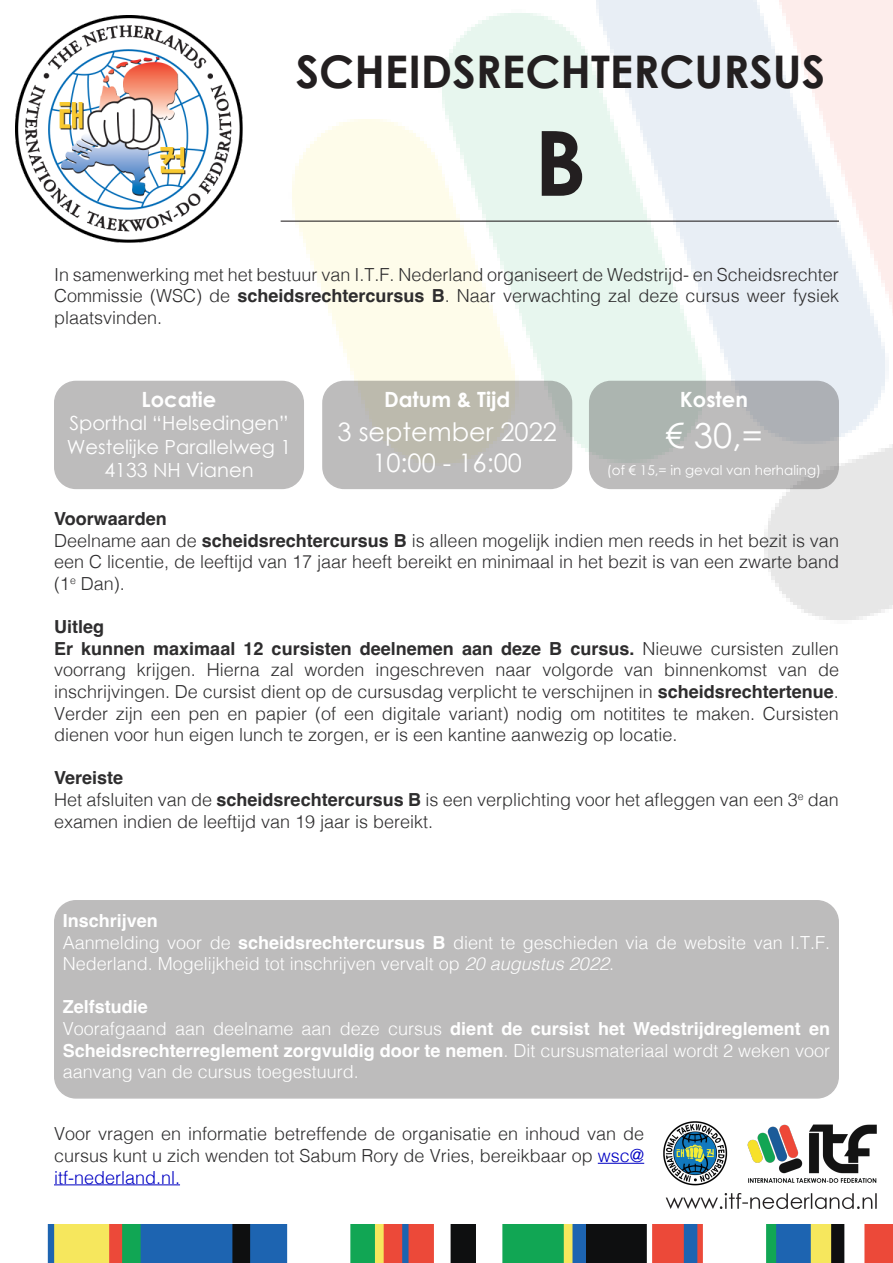
<style>
.page{position:relative;width:893px;height:1263px;background:#fff}
.page>*{position:absolute;margin:0;border:0;box-sizing:border-box;transform-origin:0 0}
.t1{font:700 90px "Century Gothic";color:#231f20}
.t2{font:700 45px "Century Gothic";color:#231f20}
.t3{font:34.5px "Century Gothic";color:#fff}
.t4{font:25.5px "Century Gothic";color:#fff}
.t5{font:700 21px "Century Gothic";color:#fff}
.t6{font:19.5px/23.4px "Century Gothic";color:#fff;text-align:center}
.Heading_1_2{font:300 18px/21.6px "Helvetica";color:#2e2d2e;text-align:justify}
.Heading_1_2-2{font:300 18px/21.6px "Helvetica";color:#fff}
.Heading_1_2-3{font:700 18px "Helvetica";color:#2e2d2e}
.Heading_1_2-4{font:700 18px "Helvetica";color:#fff}
.t7{font:13.5px "Century Gothic";color:#fff}
.s1{font-weight:700}
.s2{font-style:italic}
.s3{color:#0000c3}
</style>
<div class="page">
<img style="left:663px;top:1121px;width:214px;height:88px">
<img style="left:15px;top:15px;width:227px;height:227px">
<img style="left:47px;top:1225px;width:846px;height:38px">
<div style="left:55px;top:381px;width:248px;height:107px;background:#bdbcbc;border-radius:21px"></div>
<div style="left:54px;top:381px;width:250px;height:108px;border:2px solid #231f20;border-radius:21px"></div>
<div style="left:590px;top:381px;width:248px;height:107px;background:linear-gradient(to right,#b2b9b4,#b7b6ba);border-radius:21px"></div>
<div style="left:589px;top:381px;width:250px;height:108px;border:2px solid #231f20;border-radius:21px"></div>
<div style="left:323px;top:381px;width:248px;height:107px;background:linear-gradient(to right,#bdbbb6,#bbbbb6);border-radius:21px"></div>
<div style="left:322px;top:381px;width:250px;height:108px;border:2px solid #231f20;border-radius:21px"></div>
<div style="left:55px;top:901px;width:783px;height:197px;background:#bdbcbc;border-radius:21px"></div>
<div style="left:54px;top:900px;width:785px;height:198px;border:2px solid #231f20;border-radius:21px"></div>
<hr style="left:598px;top:1163px;width:46px;height:1px;background:#0000c3">
<hr style="left:54px;top:1184px;width:126px;height:1px;background:#0000c3">
<hr style="left:281px;top:221px;width:558px;height:1px;background:#231f20">
<p class="t2" style="left:296px;top:43px;width:531px">SCHEIDSRECHTERCURSUS</p>
<p class="t1" style="left:534px;top:106px;width:54px">B</p>
<p class="Heading_1_2" style="left:54px;top:262px;width:786px">In samenwerking met het bestuur van I.T.F. Nederland organiseert de Wedstrijd- en Scheidsrechter Commissie (WSC) de <span class="s1">scheidsrechtercursus B</span>. Naar verwachting zal deze cursus weer fysiek plaatsvinden.</p>
<p class="t5" style="left:142px;top:386px;width:76px">Locatie</p>
<p class="t6" style="left:70px;top:411px;width:220px">Sporthal “Helsedingen”</p>
<p class="t6" style="left:67px;top:435px;width:226px">Westelijke Parallelweg 1<br>4133 NH Vianen</p>
<p class="t5" style="left:384px;top:386px;width:128px">Datum &amp; Tijd</p>
<p class="t4" style="left:337px;top:414px;width:221px">3 september 2022</p>
<p class="t4" style="left:372px;top:445px;width:151px">10:00 - 16:00</p>
<p class="t5" style="left:680px;top:386px;width:70px">Kosten</p>
<p class="t3" style="left:665px;top:412px;width:99px">€ 30,=</p>
<p class="t7" style="left:607px;top:461px;width:216px">(of € 15,= in geval van herhaling)</p>
<p class="Heading_1_2-3" style="left:54px;top:508px;width:114px">Voorwaarden</p>
<p class="Heading_1_2" style="left:54px;top:528px;width:786px">Deelname aan de <span class="s1">scheidsrechtercursus B</span> is alleen mogelijk indien men reeds in het bezit is van een C licentie, de leeftijd van 17 jaar heeft bereikt en minimaal in het bezit is van een zwarte band (1<sup>e</sup> Dan).</p>
<p class="Heading_1_2-3" style="left:54px;top:616px;width:52px">Uitleg</p>
<p class="Heading_1_2" style="left:54px;top:636px;width:786px"><span class="s1">Er kunnen maximaal 12 cursisten deelnemen aan deze B cursus.</span> Nieuwe cursisten zullen voorrang krijgen. Hierna zal worden ingeschreven naar volgorde van binnenkomst van de inschrijvingen. De cursist dient op de cursusdag verplicht te verschijnen in <span class="s1">scheidsrechtertenue</span>.<br>Verder zijn een pen en papier (of een digitale variant) nodig om notitites te maken. Cursisten dienen voor hun eigen lunch te zorgen, er is een kantine aanwezig op locatie.</p>
<p class="Heading_1_2-3" style="left:54px;top:767px;width:71px">Vereiste</p>
<p class="Heading_1_2" style="left:54px;top:787px;width:786px">Het afsluiten van de <span class="s1">scheidsrechtercursus B</span> is een verplichting voor het afleggen van een 3<sup>e</sup> dan examen indien de leeftijd van 19 jaar is bereikt.</p>
<p class="Heading_1_2-4" style="left:63px;top:910px;width:97px">Inschrijven</p>
<p class="Heading_1_2-2" style="left:63px;top:930px;width:769px">Aanmelding voor de <span class="s1">scheidsrechtercursus B</span> dient te geschieden via de website van I.T.F.<br>Nederland. Mogelijkheid tot inschrijven vervalt op <span class="s2">20 augustus 2022</span>.</p>
<p class="Heading_1_2-4" style="left:63px;top:996px;width:87px">Zelfstudie</p>
<p class="Heading_1_2-2" style="left:63px;top:1016px;width:769px;text-align:justify">Voorafgaand aan deelname aan deze cursus <span class="s1">dient de cursist het Wedstrijdreglement en Scheidsrechterreglement zorgvuldig door te nemen</span>. Dit cursusmateriaal wordt 2 weken voor aanvang van de cursus toegestuurd.</p>
<p class="Heading_1_2" style="left:54px;top:1122px;width:592px">Voor vragen en informatie betreffende de organisatie en inhoud van de cursus kunt u zich wenden tot Sabum Rory de Vries, bereikbaar op <span class="s3">wsc@ itf-nederland.nl.</span></p>
</div>
